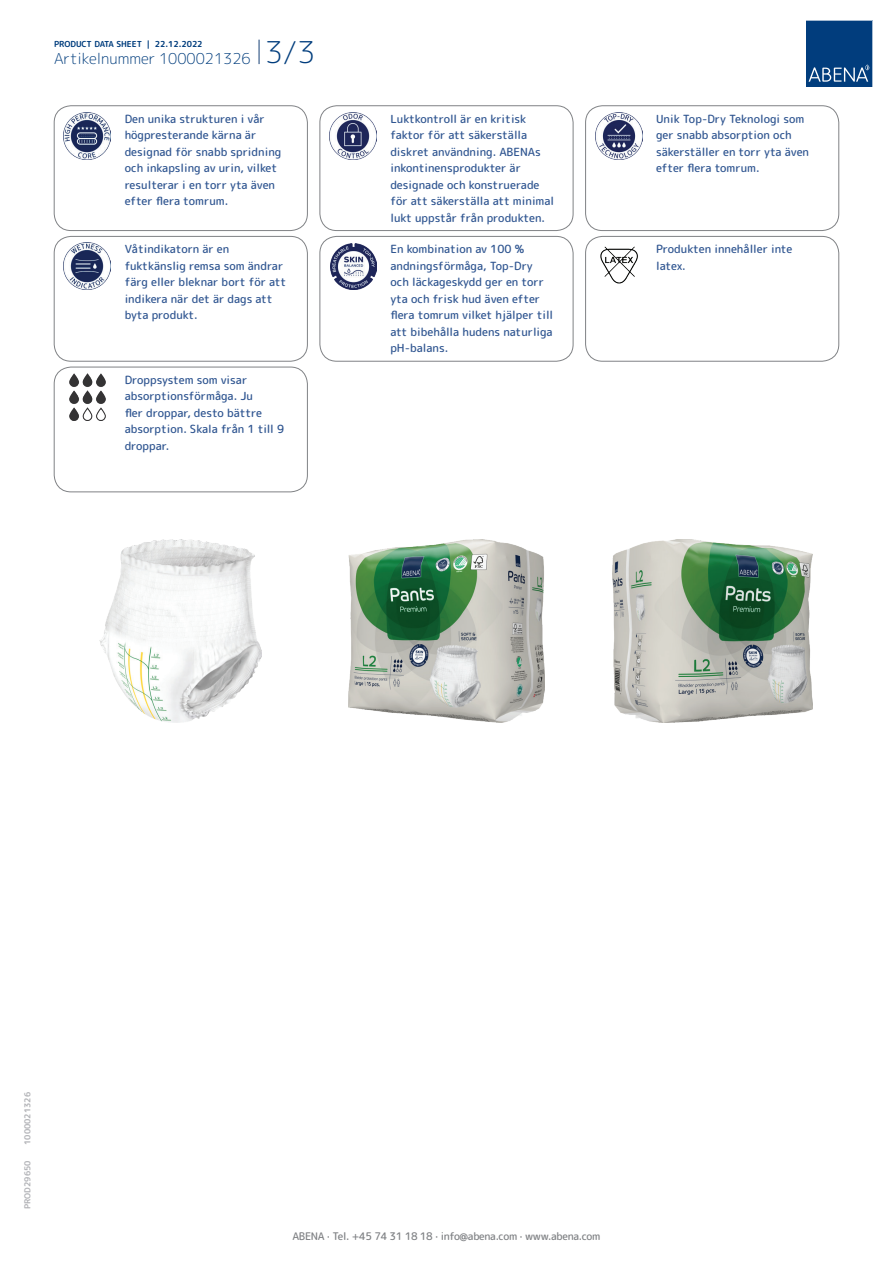
<style>
.page{position:relative;width:893px;height:1263px;background:#fff}
.page>*{position:absolute;margin:0;border:0;box-sizing:border-box;transform-origin:0 0}
.t1{font:300 15px "Rounded Mplus 1 c";color:#013d7d}
.t2{font:500 11.25px/16.5px "Rounded Mplus 1 c";color:#305691}
.t3{font:500 10.5px "Rounded Mplus 1 c";letter-spacing:-.03em;color:#808285}
.t4{font:700 8.25px "Rounded Mplus 1 c";color:#013d7d}
.t5{font:700 8.25px "Rounded Mplus 1 c";color:#b2b3b7}
.s1{font-size:30px}
</style>
<div class="page">
<svg style="left:259px;top:40px;width:1px;height:24px"></svg>
<svg style="left:806px;top:20px;width:67px;height:67px;background:#144b86"></svg>
<img style="left:64px;top:112px;width:47px;height:47px">
<div style="left:54px;top:106px;width:254px;height:125px;border:1px solid #808285;border-radius:17px"></div>
<img style="left:330px;top:112px;width:47px;height:47px">
<div style="left:320px;top:106px;width:253px;height:125px;border:1px solid #808285;border-radius:17px"></div>
<img style="left:595px;top:112px;width:48px;height:48px">
<div style="left:585px;top:106px;width:254px;height:125px;border:1px solid #808285;border-radius:17px"></div>
<img style="left:64px;top:243px;width:47px;height:47px">
<div style="left:54px;top:236px;width:254px;height:125px;border:1px solid #808285;border-radius:17px"></div>
<img style="left:330px;top:243px;width:46px;height:47px">
<div style="left:320px;top:236px;width:253px;height:125px;border:1px solid #808285;border-radius:17px"></div>
<img style="left:600px;top:246px;width:38px;height:38px">
<div style="left:585px;top:236px;width:254px;height:125px;border:1px solid #808285;border-radius:17px"></div>
<img style="left:69px;top:374px;width:37px;height:46px">
<div style="left:54px;top:367px;width:254px;height:125px;border:1px solid #808285;border-radius:17px"></div>
<img style="left:100px;top:540px;width:162px;height:182px">
<img style="left:349px;top:540px;width:195px;height:182px">
<img style="left:613px;top:540px;width:199px;height:182px">
<p class="t4" style="left:54px;top:38px;width:150px">PRODUCT DATA SHEET | 22.12.2022</p>
<h1 class="t1" style="left:54px;top:48px;width:263px">Artikelnummer 1000021326 <span class="s1">3/3</span></h1>
<p class="t2" style="left:125px;top:110px;width:158px">Den unika strukturen i vår högpresterande kärna är designad för snabb spridning och inkapsling av urin, vilket resulterar i en torr yta även efter flera tomrum.</p>
<p class="t2" style="left:390px;top:110px;width:165px">Luktkontroll är en kritisk faktor för att säkerställa diskret användning. ABENAs inkontinensprodukter är designade och konstruerade för att säkerställa att minimal lukt uppstår från produkten.</p>
<p class="t2" style="left:656px;top:110px;width:155px">Unik Top-Dry Teknologi som ger snabb absorption och säkerställer en torr yta även efter flera tomrum.</p>
<p class="t2" style="left:125px;top:241px;width:163px">Våtindikatorn är en fuktkänslig remsa som ändrar färg eller bleknar bort för att indikera när det är dags att byta produkt.</p>
<p class="t2" style="left:390px;top:241px;width:164px">En kombination av 100 % andningsförmåga, Top-Dry och läckageskydd ger en torr yta och frisk hud även efter flera tomrum vilket hjälper till att bibehålla hudens naturliga pH-balans.</p>
<p class="t2" style="left:656px;top:241px;width:138px">Produkten innehåller inte latex.</p>
<p class="t2" style="left:125px;top:371px;width:161px">Droppsystem som visar absorptionsförmåga. Ju<br>fler droppar, desto bättre absorption. Skala från 1 till 9 droppar.</p>
<p class="t5" style="left:22px;top:1145px;width:54px;rotate:-90deg">1000021326</p>
<p class="t5" style="left:22px;top:1209px;width:50px;rotate:-90deg">PROD29650</p>
<p class="t3" style="left:292px;top:1229px;width:309px">ABENA · Tel. +45 74 31 18 18 · info@abena.com · www.abena.com</p>
</div>
